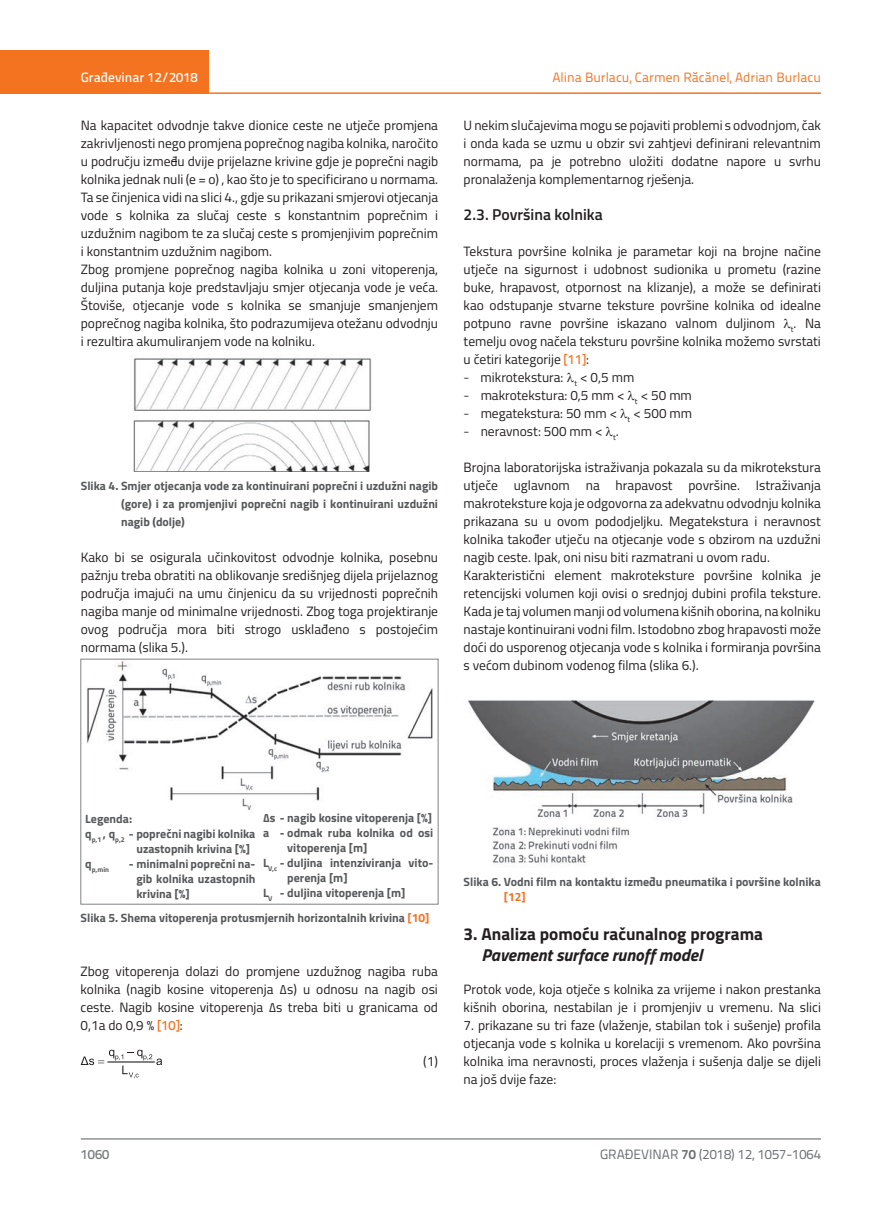
<style>
.page{position:relative;width:872px;height:1212px;background:#fff}
.page>*{position:absolute;margin:0;border:0;box-sizing:border-box;transform-origin:0 0}
.t1{font:700 17.25px "Titillium";color:#231f20}
.t2{font:italic 700 17.25px "Titillium";color:#231f20}
.t3{font:600 15.75px "Titillium";color:#231f20}
.t4{font:13.5px/18px "Titillium";color:#231f20;text-align:justify}
.t5{font:13.5px "Titillium Text 22 L";color:#f47321}
.t6{font:13.5px "Titillium Text 22 L";color:#6c6d70}
.t7{font:500 13.5px "Titillium Text 22 L";color:#fff}
.t8{font:500 13.5px "Titillium Text 22 L";color:#787a7d}
.t9{font:700 12px/18px "Titillium";color:#57585a;text-align:justify}
.t10{font:700 12px "Titillium";color:#f47321}
.t11{font:700 7.05px "Titillium";color:#57585a}
.s1{font-family:"Titillium Text 22 L";font-weight:500;color:#f47321}
.s2{font-family:"Titillium Text 22 L";font-weight:300}
.s3{color:#f47321}
.s4{font-weight:700}
</style>
<div class="page">
<div style="left:0;top:50px;width:208px;height:44px;background:#f47321"></div>
<hr style="left:0;top:92px;width:821px;height:2px;background:#f47321">
<hr style="left:81px;top:1139px;width:740px;height:1px;background:#57585a">
<img style="left:133px;top:358px;width:239px;height:53px">
<img style="left:133px;top:420px;width:237px;height:52px">
<img style="left:468px;top:700px;width:347px;height:163px">
<img style="left:86px;top:661px;width:347px;height:149px">
<div style="left:81px;top:659px;width:357px;height:245px;border:1px solid #808285"></div>
<svg style="left:81px;top:1050px;width:81px;height:28px"></svg>
<p class="t7" style="left:81px;top:67px;width:118px">Građevinar 12/2018</p>
<p class="t5" style="left:552px;top:68px;width:270px">Alina Burlacu, Carmen Răcănel, Adrian Burlacu</p>
<p class="t4" style="left:81px;top:115px;width:359px;text-align:left">Na kapacitet odvodnje takve dionice ceste ne utječe promjena zakrivljenosti nego promjena poprečnog nagiba kolnika, naročito u području između dvije prijelazne krivine gdje je poprečni nagib kolnika jednak nuli (e = o) , kao što je to specificirano u normama.<br>Ta se činjenica vidi na slici 4., gdje su prikazani smjerovi otjecanja vode s kolnika za slučaj ceste s konstantnim poprečnim i uzdužnim nagibom te za slučaj ceste s promjenjivim poprečnim i konstantnim uzdužnim nagibom.<br>Zbog promjene poprečnog nagiba kolnika u zoni vitoperenja, duljina putanja koje predstavljaju smjer otjecanja vode je veća.<br>Štoviše, otjecanje vode s kolnika se smanjuje smanjenjem poprečnog nagiba kolnika, što podrazumijeva otežanu odvodnju i rezultira akumuliranjem vode na kolniku.</p>
<p class="t4" style="left:463px;top:115px;width:359px">U nekim slučajevima mogu se pojaviti problemi s odvodnjom, čak i onda kada se uzmu u obzir svi zahtjevi definirani relevantnim normama, pa je potrebno uložiti dodatne napore u svrhu pronalaženja komplementarnog rješenja.</p>
<p class="t3" style="left:463px;top:202px;width:141px">2.3. Površina kolnika</p>
<p class="t4" style="left:463px;top:241px;width:359px">Tekstura površine kolnika je parametar koji na brojne načine utječe na sigurnost i udobnost sudionika u prometu (razine buke, hrapavost, otpornost na klizanje), a može se definirati kao odstupanje stvarne teksture površine kolnika od idealne potpuno ravne površine iskazano valnom duljinom <sub>t</sub>. Na temelju ovog načela teksturu površine kolnika možemo svrstati u četiri kategorije <span class="s1">[11]</span>:</p>
<p class="t4" style="left:463px;top:367px;width:172px"><span class="s2">-</span> mikrotekstura: <sub>t</sub> &lt; 0,5 mm</p>
<p class="t4" style="left:463px;top:385px;width:230px"><span class="s2">-</span> makrotekstura: 0,5 mm &lt; <sub>t</sub> &lt; 50 mm</p>
<p class="t4" style="left:463px;top:403px;width:230px"><span class="s2">-</span> megatekstura: 50 mm &lt; <sub>t</sub> &lt; 500 mm</p>
<p class="t4" style="left:463px;top:421px;width:157px"><span class="s2">-</span> neravnost: 500 mm &lt; <sub>t</sub>.</p>
<p class="t4" style="left:463px;top:457px;width:359px;text-align:left">Brojna laboratorijska istraživanja pokazala su da mikrotekstura utječe uglavnom na hrapavost površine. Istraživanja makroteksture koja je odgovorna za adekvatnu odvodnju kolnika prikazana su u ovom pododjeljku. Megatekstura i neravnost kolnika također utječu na otjecanje vode s obzirom na uzdužni nagib ceste. Ipak, oni nisu biti razmatrani u ovom radu.<br>Karakteristični element makroteksture površine kolnika je retencijski volumen koji ovisi o srednjoj dubini profila teksture.<br>Kada je taj volumen manji od volumena kišnih oborina, na kolniku nastaje kontinuirani vodni film. Istodobno zbog hrapavosti može doći do usporenog otjecanja vode s kolnika i formiranja površina s većom dubinom vodenog filma (slika 6.).</p>
<p class="t9" style="left:121px;top:476px;width:318px;text-indent:-40px">Slika 4. Smjer otjecanja vode za kontinuirani poprečni i uzdužni nagib (gore) i za promjenjivi poprečni nagib i kontinuirani uzdužni nagib (dolje)</p>
<p class="t4" style="left:81px;top:547px;width:359px">Kako bi se osigurala učinkovitost odvodnje kolnika, posebnu pažnju treba obratiti na oblikovanje središnjeg dijela prijelaznog područja imajući na umu činjenicu da su vrijednosti poprečnih nagiba manje od minimalne vrijednosti. Zbog toga projektiranje ovog područja mora biti strogo usklađeno s postojećim normama (slika 5.).</p>
<p class="t9" style="left:263px;top:808px;width:170px">Δs - nagib kosine vitoperenja [%]</p>
<p class="t9" style="left:263px;top:823px;width:172px">a - odmak ruba kolnika od osi</p>
<p class="t9" style="left:287px;top:838px;width:82px">vitoperenja [m]</p>
<p class="t9" style="left:263px;top:853px;width:172px">L<sub>V,c</sub> - duljina intenziviranja vito-</p>
<p class="t9" style="left:287px;top:868px;width:62px">perenja [m]</p>
<p class="t9" style="left:263px;top:883px;width:144px">L<sub>V</sub> - duljina vitoperenja [m]</p>
<p class="t9" style="left:81px;top:908px;width:350px">Slika 5. Shema vitoperenja protusmjernih horizontalnih krivina <span class="s3">[10]</span></p>
<p class="t9" style="left:85px;top:809px;width:48px">Legenda:</p>
<p class="t9" style="left:85px;top:824px;width:172px">q<sub>p,1</sub> , q<sub>p,2</sub> - poprečni nagibi kolnika</p>
<p class="t9" style="left:136px;top:839px;width:115px">uzastopnih krivina [%]</p>
<p class="t11" style="left:85px;top:864px;width:25px"><sup>q</sup>p,min</p>
<p class="t9" style="left:136px;top:856px;width:121px;line-height:15px;text-indent:-8px">- minimalni poprečni na&shy;gib kolnika uzastopnih krivina [%]</p>
<p class="t4" style="left:81px;top:962px;width:359px">Zbog vitoperenja dolazi do promjene uzdužnog nagiba ruba kolnika (nagib kosine vitoperenja Δs) u odnosu na nagib osi ceste. Nagib kosine vitoperenja Δs treba biti u granicama od 0,1a do 0,9 % <span class="s1">[10]</span>:</p>
<p class="t4" style="left:423px;top:1052px;width:16px">(1)</p>
<p class="t9" style="left:463px;top:872px;width:359px">Slika 6. Vodni film na kontaktu između pneumatika i površine kolnika</p>
<p class="t10" style="left:504px;top:888px;width:23px">[12]</p>
<p class="t1" style="left:463px;top:921px;width:301px">3. Analiza pomoću računalnog programa</p>
<p class="t2" style="left:481px;top:942px;width:222px">Pavement surface runoff model</p>
<p class="t4" style="left:463px;top:980px;width:359px">Protok vode, koja otječe s kolnika za vrijeme i nakon prestanka kišnih oborina, nestabilan je i promjenjiv u vremenu. Na slici</p>
<p class="t4" style="left:463px;top:1016px;width:359px">7. prikazane su tri faze (vlaženje, stabilan tok i sušenje) profila otjecanja vode s kolnika u korelaciji s vremenom. Ako površina kolnika ima neravnosti, proces vlaženja i sušenja dalje se dijeli na još dvije faze:</p>
<p class="t8" style="left:81px;top:1144px;width:30px">1060</p>
<p class="t6" style="left:600px;top:1144px;width:222px">GRAĐEVINAR <span class="s4">70</span> (2018) 12, 1057-1064</p>
</div>
